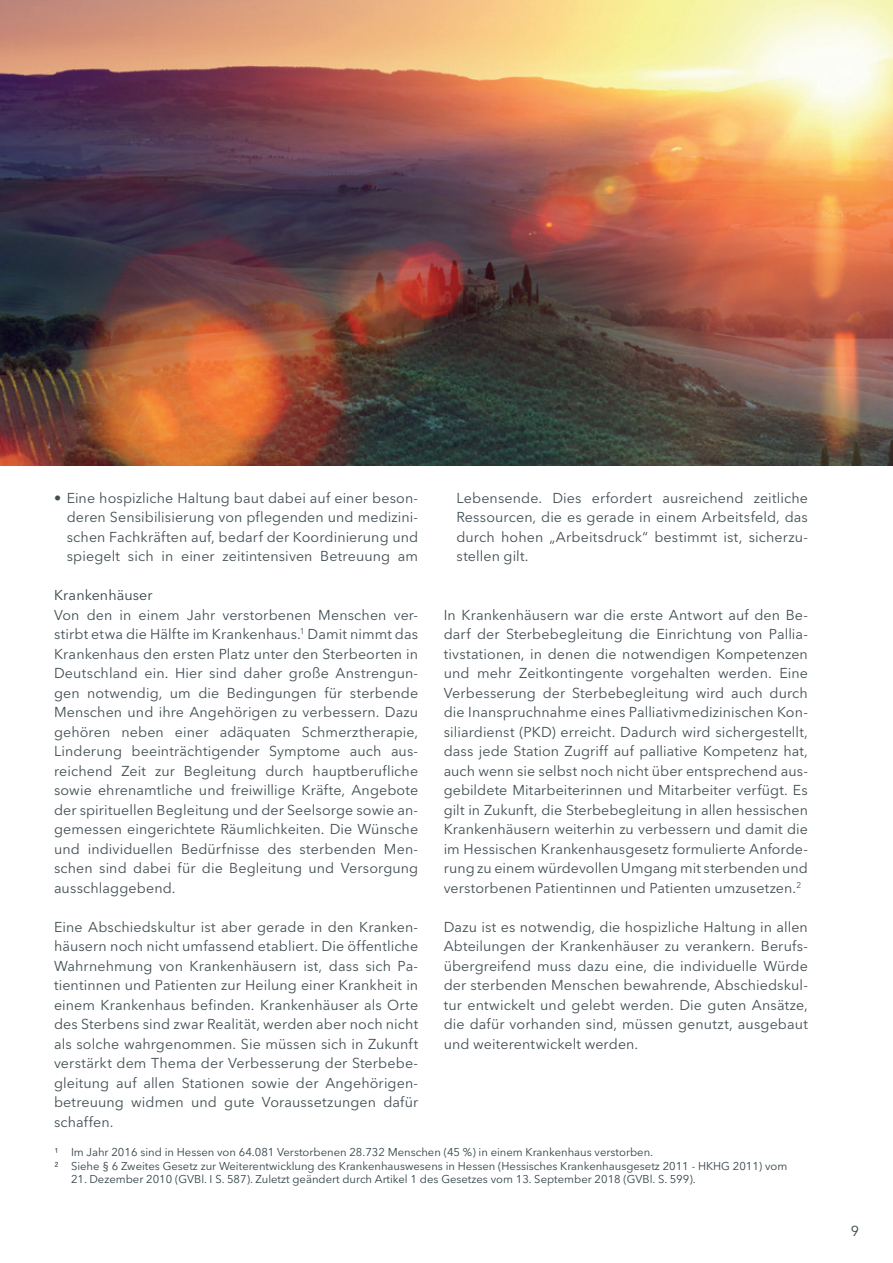
<style>
.page{position:relative;width:893px;height:1263px;background:#fff}
.page>*{position:absolute;margin:0;border:0;box-sizing:border-box;transform-origin:0 0}
.Fließtext_p{font:14.25px/19.5px "Avenir Next LT Pro";letter-spacing:.005em;color:#414e53;text-align:justify}
.Absatzüberschrift_H3{font:14.25px "Avenir Next LT Pro";letter-spacing:.005em;color:#314247}
.t1{font:11.25px/13.5px "Avenir Next LT Pro";color:#314247}
</style>
<div class="page">
<img style="left:0;top:0;width:893px;height:466px">
<p class="Fließtext_p" style="left:67px;top:488px;width:353px;text-indent:-13px">• Eine hospizliche Haltung baut dabei auf einer beson&shy;deren Sensibilisierung von pflegenden und medizini&shy;schen Fachkräften auf, bedarf der Koordinierung und spiegelt sich in einer zeitintensiven Betreuung am</p>
<p class="Fließtext_p" style="left:456px;top:488px;width:353px">Lebensende. Dies erfordert ausreichend zeitliche Ressourcen, die es gerade in einem Arbeitsfeld, das durch hohen „Arbeitsdruck“ bestimmt ist, sicherzu&shy;stellen gilt.</p>
<h3 class="Absatzüberschrift_H3" style="left:54px;top:587px;width:100px">Krankenhäuser</h3>
<p class="Fließtext_p" style="left:54px;top:605px;width:366px">Von den in einem Jahr verstorbenen Menschen ver&shy;stirbt etwa die Hälfte im Krankenhaus.<sup>1</sup> Damit nimmt das Krankenhaus den ersten Platz unter den Sterbeorten in Deutschland ein. Hier sind daher große Anstrengun&shy;gen notwendig, um die Bedingungen für sterbende Menschen und ihre Angehörigen zu verbessern. Dazu gehören neben einer adäquaten Schmerztherapie, Linderung beeinträchtigender Symptome auch aus&shy;reichend Zeit zur Begleitung durch hauptberufliche sowie ehrenamtliche und freiwillige Kräfte, Angebote der spirituellen Begleitung und der Seelsorge sowie an&shy;gemessen eingerichtete Räumlichkeiten. Die Wünsche und individuellen Bedürfnisse des sterbenden Men&shy;schen sind dabei für die Begleitung und Versorgung ausschlaggebend.</p>
<p class="Fließtext_p" style="left:54px;top:917px;width:366px">Eine Abschiedskultur ist aber gerade in den Kranken&shy;häusern noch nicht umfassend etabliert. Die öffentliche Wahrnehmung von Krankenhäusern ist, dass sich Pa&shy;tientinnen und Patienten zur Heilung einer Krankheit in einem Krankenhaus befinden. Krankenhäuser als Orte des Sterbens sind zwar Realität, werden aber noch nicht als solche wahrgenommen. Sie müssen sich in Zukunft verstärkt dem Thema der Verbesserung der Sterbebe&shy;gleitung auf allen Stationen sowie der Angehörigen&shy;betreuung widmen und gute Voraussetzungen dafür schaffen.</p>
<p class="Fließtext_p" style="left:444px;top:605px;width:366px">In Krankenhäusern war die erste Antwort auf den Be&shy;darf der Sterbebegleitung die Einrichtung von Pallia&shy;tivstationen, in denen die notwendigen Kompetenzen und mehr Zeitkontingente vorgehalten werden. Eine Verbesserung der Sterbebegleitung wird auch durch die Inanspruchnahme eines Palliativmedizinischen Kon&shy;siliardienst (PKD) erreicht. Dadurch wird sichergestellt, dass jede Station Zugriff auf palliative Kompetenz hat, auch wenn sie selbst noch nicht über entsprechend aus&shy;gebildete Mitarbeiterinnen und Mitarbeiter verfügt. Es gilt in Zukunft, die Sterbebegleitung in allen hessischen Krankenhäusern weiterhin zu verbessern und damit die im Hessischen Krankenhausgesetz formulierte Anforde&shy;rung zu einem würdevollen Umgang mit sterbenden und verstorbenen Patientinnen und Patienten umzusetzen.<sup>2</sup></p>
<p class="Fließtext_p" style="left:444px;top:917px;width:366px">Dazu ist es notwendig, die hospizliche Haltung in allen Abteilungen der Krankenhäuser zu verankern. Berufs&shy;übergreifend muss dazu eine, die individuelle Würde der sterbenden Menschen bewahrende, Abschiedskul&shy;tur entwickelt und gelebt werden. Die guten Ansätze, die dafür vorhanden sind, müssen genutzt, ausgebaut und weiterentwickelt werden.</p>
<p class="t1" style="left:55px;top:1145px;width:734px">¹ Im Jahr 2016 sind in Hessen von 64.081 Verstorbenen 28.732 Menschen (45 %) in einem Krankenhaus verstorben.<br>² Siehe § 6 Zweites Gesetz zur Weiterentwicklung des Krankenhauswesens in Hessen (Hessisches Krankenhausgesetz 2011 - HKHG 2011) vom</p>
<p class="t1" style="left:71px;top:1172px;width:626px">21. Dezember 2010 (GVBl. I S. 587). Zuletzt geändert durch Artikel 1 des Gesetzes vom 13. September 2018 (GVBl. S. 599).</p>
<p class="Absatzüberschrift_H3" style="left:851px;top:1222px;width:10px">9</p>
</div>
